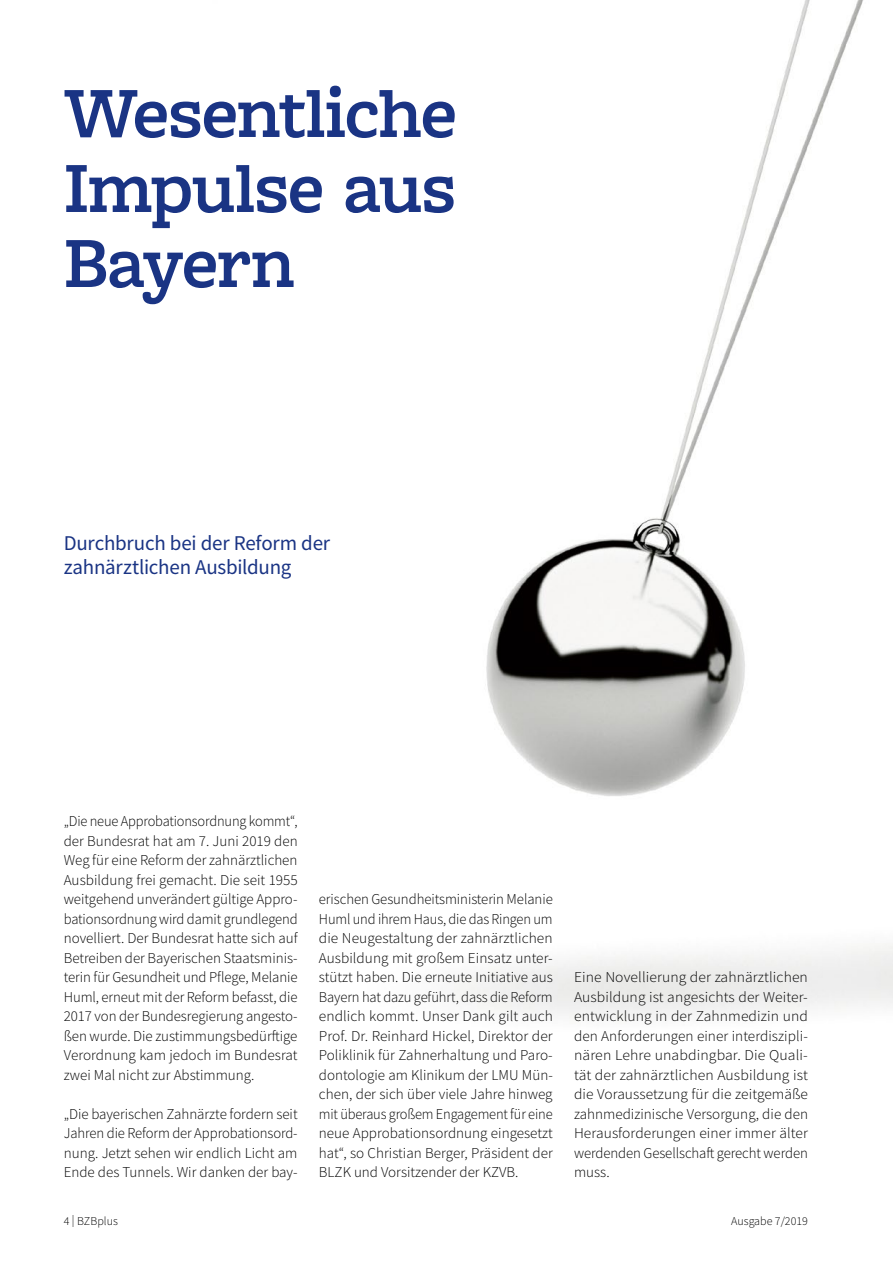
<style>
.page{position:relative;width:893px;height:1263px;background:#fff}
.page>*{position:absolute;margin:0;border:0;box-sizing:border-box;transform-origin:0 0}
.t1{font:600 75px/75px "Freight Macro Pro";letter-spacing:-.015em;color:#1a3484;text-align:justify}
.t2{font:21px/24px "Source Sans Pro";letter-spacing:-.01em;color:#1a3484}
.t3{font:300 15px/19.5px "Source Sans Pro";color:#000;text-align:justify}
.t4{font:300 15px/19.5px "Source Sans Pro";color:#000;text-align:justify;scale:.96 1}
.t5{font:300 15px/19.5px "Source Sans Pro";color:#000;text-align:justify;scale:1.04 1}
.t6{font:300 12px "Source Sans Pro";color:#000}
</style>
<div class="page">
<img style="left:454px;top:0;width:439px;height:1020px">
<h1 class="t1" style="left:64px;top:73px;width:395px">Wesentliche Impulse aus Bayern</h1>
<h2 class="t2" style="left:64px;top:531px;width:268px">Durchbruch bei der Reform der zahnärztlichen Ausbildung</h2>
<p class="t4" style="left:64px;top:811px;width:245px">„Die neue Approbationsordnung kommt“, der Bundesrat hat am 7. Juni 2019 den Weg für eine Reform der zahnärztlichen Ausbildung frei gemacht. Die seit 1955 weitgehend unverändert gültige Appro&shy;bationsordnung wird damit grundlegend novelliert. Der Bundesrat hatte sich auf Betreiben der Bayerischen Staatsminis&shy;terin für Gesundheit und Pflege, Melanie Huml, erneut mit der Reform befasst, die 2017 von der Bundesregierung angesto&shy;ßen wurde. Die zustimmungsbedürftige Verordnung kam jedoch im Bundesrat zwei Mal nicht zur Abstimmung.</p>
<p class="t3" style="left:64px;top:1104px;width:235px">„Die bayerischen Zahnärzte fordern seit Jahren die Reform der Approbationsord&shy;nung. Jetzt sehen wir endlich Licht am Ende des Tunnels. Wir danken der bay-</p>
<p class="t3" style="left:319px;top:889px;width:236px">erischen Gesundheitsministerin Melanie Huml und ihrem Haus, die das Ringen um die Neugestaltung der zahnärztlichen Ausbildung mit großem Einsatz unter&shy;stützt haben. Die erneute Initiative aus Bayern hat dazu geführt, dass die Reform endlich kommt. Unser Dank gilt auch Prof. Dr. Reinhard Hickel, Direktor der Poliklinik für Zahnerhaltung und Paro&shy;dontologie am Klinikum der LMU Mün&shy;chen, der sich über viele Jahre hinweg mit überaus großem Engagement für eine neue Approbationsordnung eingesetzt hat“, so Christian Berger, Präsident der BLZK und Vorsitzender der KZVB.</p>
<p class="t5" style="left:574px;top:967px;width:227px">Eine Novellierung der zahnärztlichen Ausbildung ist angesichts der Weiter&shy;entwicklung in der Zahnmedizin und den Anforderungen einer interdiszipli&shy;nären Lehre unabdingbar. Die Quali&shy;tät der zahnärztlichen Ausbildung ist die Voraussetzung für die zeitgemäße zahnmedizinische Versorgung, die den Herausforderungen einer immer älter werdenden Gesellschaft gerecht werden muss.</p>
<p class="t6" style="left:64px;top:1213px;width:56px">4 | BZBplus</p>
<p class="t6" style="left:731px;top:1213px;width:78px">Ausgabe 7/2019</p>
</div>
